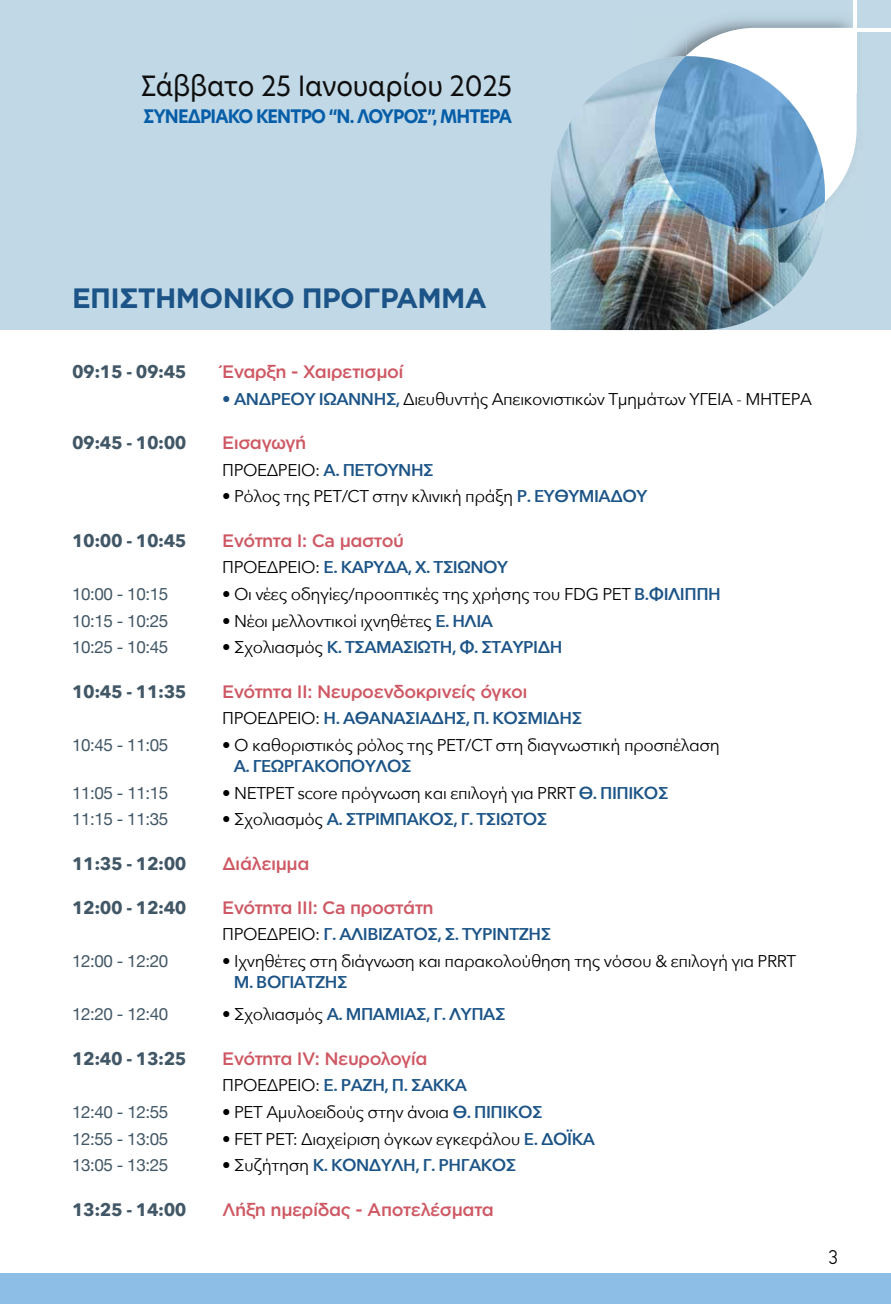
<style>
.page{position:relative;width:891px;height:1304px;background:#fff}
.page>*{position:absolute;margin:0;border:0;box-sizing:border-box;transform-origin:0 0}
.t1{font:700 28px "Gotham Greek";letter-spacing:-.025em;color:#1c5487}
.t2{font:27.4px "Hero New";letter-spacing:-.01em;color:#0e0e0e;scale:.95 1}
.t3{font:300 20px "PF Din Text";color:#000}
.t4{font:700 18.4px "Hero New";letter-spacing:-.05em;color:#075ea8;scale:.95 1}
.t5{font:500 18px "Gotham Greek";letter-spacing:-.03em;color:#ce5863}
.t6{font:700 18px "Avenir Next";letter-spacing:-.025em;color:#425766}
.t7{font:17px "Avenir Next";letter-spacing:-.025em;color:#000}
.t8{font:600 17px "Avenir Next";letter-spacing:-.025em;color:#1c5487}
.t9{font:17px "Helvetica Neue";letter-spacing:-.025em;color:#425766}
.s1{font-weight:600;color:#1c5487}
.s2{font-weight:400;color:#000}
</style>
<div class="page">
<hr style="left:0;top:0;width:1px;height:1304px;background:#c1d8e6">
<hr style="left:0;top:1273px;width:1px;height:31px;background:#6aa1cf">
<div style="left:0;top:0;width:890px;height:329px;background:#c1d8e6"></div>
<div style="left:0;top:1274px;width:890px;height:30px;background:#8cbee6"></div>
<img style="left:804px;top:9px;width:53px;height:59px">
<img style="left:856px;top:68px;width:1px;height:60px">
<img style="left:818px;top:229px;width:5px;height:17px">
<img style="left:550px;top:65px;width:216px;height:265px">
<svg style="left:665px;top:28px;width:191px;height:176px;background:#eff3f6"></svg>
<img style="left:641px;top:56px;width:183px;height:173px">
<hr style="left:841px;top:28px;width:49px;height:4px;background:#fff">
<hr style="left:852px;top:0;width:4px;height:93px;background:#fff">
<h2 class="t2" style="left:141px;top:67px;width:392px">Σάββατο 25 Ιανουαρίου 2025</h2>
<p class="t4" style="left:143px;top:104px;width:389px">ΣΥΝΕΔΡΙΑΚΟ ΚΕΝΤΡΟ “Ν. ΛΟΥΡΟΣ”, ΜΗΤΕΡΑ</p>
<h1 class="t1" style="left:72px;top:282px;width:416px">ΕΠΙΣΤΗΜΟΝΙΚΟ ΠΡΟΓΡΑΜΜΑ</h1>
<h1 class="t1" style="left:321px;top:282px;width:197px">ΧΑΙΡΕΤΙΣΜΟΣ</h1>
<p class="t6" style="left:72px;top:356px;width:116px">09:15 - 09:45</p>
<p class="t5" style="left:222px;top:361px;width:183px">Έναρξη - Χαιρετισμοί</p>
<p class="t7" style="left:222px;top:384px;width:591px"><span class="s1">• ΑΝΔΡΈΟΥ ΙΩΆΝΝΗΣ,</span> Διευθυντής Απεικονιστικών Τμημάτων ΥΓΕΙΑ - ΜΗΤΕΡΑ</p>
<p class="t6" style="left:72px;top:427px;width:116px">09:45 - 10:00</p>
<p class="t5" style="left:222px;top:432px;width:85px">Εισαγωγή</p>
<p class="t7" style="left:222px;top:455px;width:213px">ΠΡΟΕΔΡΕΙΟ: <span class="s1">Α. ΠΕΤΟΥΝΗΣ</span></p>
<p class="t7" style="left:222px;top:482px;width:426px">• Ρόλος της PET/CT στην κλινική πράξη <span class="s1">Ρ. ΕΥΘΥΜΙΑΔΟΥ</span></p>
<p class="t6" style="left:72px;top:525px;width:116px">10:00 - 10:45</p>
<p class="t5" style="left:222px;top:530px;width:183px">Ενότητα I: Ca μαστού</p>
<p class="t8" style="left:222px;top:553px;width:287px"><span class="s2">ΠΡΟΕΔΡΕΙΟ:</span> Ε. ΚΑΡΥΔΑ, Χ. ΤΣΙΩΝΟΥ</p>
<p class="t9" style="left:72px;top:582px;width:98px">10:00 - 10:15</p>
<p class="t7" style="left:222px;top:580px;width:500px">• Οι νέες οδηγίες/προοπτικές της χρήσης του FDG PET <span class="s1">Β.ΦΙΛΙΠΠΗ</span></p>
<p class="t9" style="left:72px;top:608px;width:98px">10:15 - 10:25</p>
<p class="t7" style="left:222px;top:606px;width:272px">• Νέοι μελλοντικοί ιχνηθέτες <span class="s1">Ε. ΗΛΙΑ</span></p>
<p class="t9" style="left:72px;top:635px;width:98px">10:25 - 10:45</p>
<p class="t8" style="left:222px;top:633px;width:341px"><span class="s2">• Σχολιασμός</span> Κ. ΤΣΑΜΑΣΙΩΤΗ, Φ. ΣΤΑΥΡΙΔΗ</p>
<p class="t6" style="left:72px;top:676px;width:116px">10:45 - 11:35</p>
<p class="t5" style="left:222px;top:681px;width:307px">Ενότητα ΙI: Νευροενδοκρινείς όγκοι</p>
<p class="t8" style="left:222px;top:704px;width:361px"><span class="s2">ΠΡΟΕΔΡΕΙΟ:</span> Η. ΑΘΑΝΑΣΙΑΔΗΣ, Π. ΚΟΣΜΙΔΗΣ</p>
<p class="t9" style="left:72px;top:733px;width:98px">10:45 - 11:05</p>
<p class="t7" style="left:222px;top:731px;width:499px">• Ο καθοριστικός ρόλος της PET/CT στη διαγνωστική προσπέλαση</p>
<p class="t8" style="left:233px;top:751px;width:179px">Α. ΓΕΩΡΓΑΚΟΠΟΥΛΟΣ</p>
<p class="t9" style="left:72px;top:780px;width:98px">11:05 - 11:15</p>
<p class="t7" style="left:222px;top:778px;width:447px">• NETPET score πρόγνωση και επιλογή για PRRT <span class="s1">Θ. ΠΙΠΙΚΟΣ</span></p>
<p class="t9" style="left:72px;top:807px;width:98px">11:15 - 11:35</p>
<p class="t8" style="left:222px;top:805px;width:326px"><span class="s2">• Σχολιασμός</span> Α. ΣΤΡΙΜΠΑΚΟΣ, Γ. ΤΣΙΩΤΟΣ</p>
<p class="t6" style="left:72px;top:848px;width:116px">11:35 - 12:00</p>
<p class="t5" style="left:222px;top:853px;width:89px">Διάλειμμα</p>
<p class="t6" style="left:72px;top:892px;width:116px">12:00 - 12:40</p>
<p class="t5" style="left:222px;top:897px;width:213px">Ενότητα ΙII: Ca προστάτη</p>
<p class="t8" style="left:222px;top:920px;width:330px"><span class="s2">ΠΡΟΕΔΡΕΙΟ:</span> Γ. ΑΛΙΒΙΖΑΤΟΣ, Σ. ΤΥΡΙΝΤΖΗΣ</p>
<p class="t9" style="left:72px;top:949px;width:98px">12:00 - 12:20</p>
<p class="t7" style="left:222px;top:947px;width:575px">• Ιχνηθέτες στη διάγνωση και παρακολούθηση της νόσου &amp; επιλογή για PRRT</p>
<p class="t8" style="left:233px;top:968px;width:115px">Μ. ΒΟΓΙΑΤΖΗΣ</p>
<p class="t9" style="left:72px;top:1002px;width:98px">12:20 - 12:40</p>
<p class="t8" style="left:222px;top:1000px;width:284px"><span class="s2">• Σχολιασμός</span> Α. ΜΠΑΜΙΑΣ, Γ. ΛΥΠΑΣ</p>
<p class="t6" style="left:72px;top:1043px;width:116px">12:40 - 13:25</p>
<p class="t5" style="left:222px;top:1048px;width:207px">Ενότητα ΙV: Νευρολογία</p>
<p class="t8" style="left:222px;top:1071px;width:246px"><span class="s2">ΠΡΟΕΔΡΕΙΟ:</span> Ε. ΡΑΖΗ, Π. ΣΑΚΚΑ</p>
<p class="t9" style="left:72px;top:1100px;width:98px">12:40 - 12:55</p>
<p class="t7" style="left:222px;top:1098px;width:321px">• ΡΕΤ Αμυλοειδούς στην άνοια <span class="s1">Θ. ΠΙΠΙΚΟΣ</span></p>
<p class="t9" style="left:72px;top:1126px;width:98px">12:55 - 13:05</p>
<p class="t7" style="left:222px;top:1124px;width:374px">• FET PET: Διαχείριση όγκων εγκεφάλου <span class="s1">Ε. ΔΟΪΚΑ</span></p>
<p class="t9" style="left:72px;top:1153px;width:98px">13:05 - 13:25</p>
<p class="t8" style="left:222px;top:1151px;width:295px"><span class="s2">• Συζήτηση</span> Κ. ΚΟΝΔΥΛΗ, Γ. ΡΗΓΑΚΟΣ</p>
<p class="t6" style="left:72px;top:1194px;width:116px">13:25 - 14:00</p>
<p class="t5" style="left:222px;top:1199px;width:273px">Λήξη ημερίδας - Αποτελέσματα</p>
<p class="t3" style="left:828px;top:1245px;width:11px">3</p>
</div>
